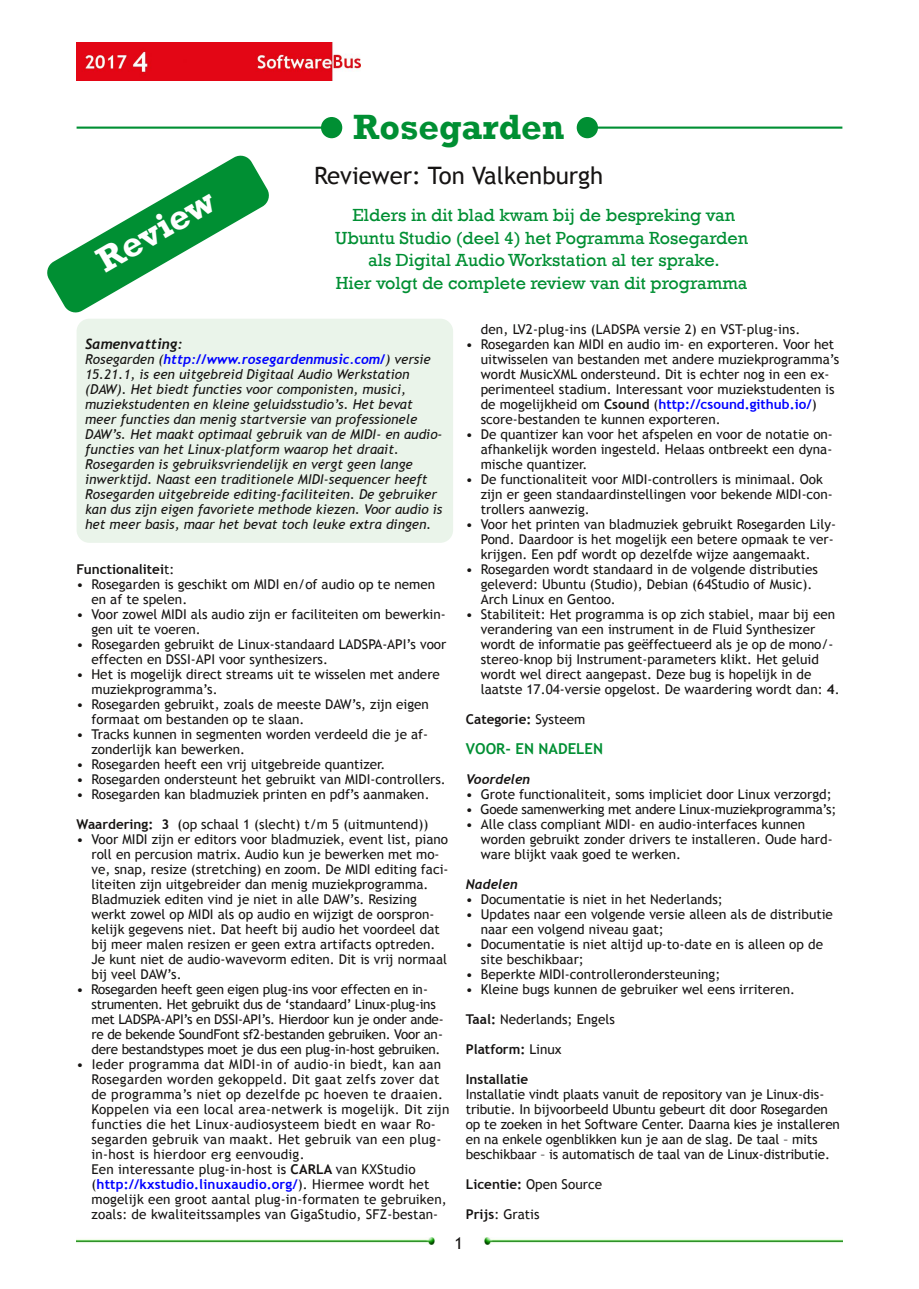
<style>
.page{position:relative;width:919px;height:1289px;background:#fff}
.page>*{position:absolute;margin:0;border:0;box-sizing:border-box;transform-origin:0 0}
.t1{font:700 36px "Rockwell";color:#008f33}
.t2{font:700 36px "Rockwell";color:#fff}
.t3{font:24px "Trebuchet MS";color:#161413}
.t4{font:18px/22.5px "Rockwell";color:#008f33;text-align:center}
.t5{font:16.5px "Trebuchet MS";color:#161413}
.t6{font:700 15px "Trebuchet MS";color:#008f33}
.t7{font:italic 700 14.25px "Trebuchet";color:#161413}
.t8{font:13.5px/15px "Trebuchet MS";color:#161413}
.t9{font:italic 13.5px/15px "Trebuchet MS";color:#161413}
.t10{font:13.5px/15px "Trebuchet MS";letter-spacing:.02em;color:#161413}
.t11{font:13.5px/15px "Trebuchet MS";letter-spacing:-.02em;color:#161413}
.t12{font:700 13.5px "Trebuchet MS";color:#161413}
.t13{font:italic 700 13.5px "Trebuchet";color:#00f}
.t14{font:italic 700 13.5px "Trebuchet";color:#161413}
.s1{font-family:"Trebuchet MS";font-weight:400;color:#161413}
.s2{font-weight:400}
.s3{font-weight:700}
.s4{font-weight:700;color:#00f}
</style>
<div class="page">
<img style="left:77px;top:43px;width:283px;height:38px">
<img style="left:77px;top:1237px;width:358px;height:7px">
<img style="left:484px;top:1237px;width:358px;height:7px">
<hr style="left:587px;top:126px;width:255px;height:3px;background:#008f33">
<div style="left:576px;top:117px;width:22px;height:21px;background:#008f33;border-radius:50%"></div>
<hr style="left:77px;top:126px;width:255px;height:3px;background:#008f33">
<div style="left:321px;top:117px;width:21px;height:21px;background:#008f33;border-radius:50%"></div>
<div style="left:77px;top:319px;width:376px;height:224px;background:#eaf4ea;border-radius:13px"></div>
<svg style="left:47px;top:155px;width:222px;height:158px"></svg>
<h1 class="t2" style="left:88px;top:243px;width:131px;rotate:-30deg">Review</h1>
<h1 class="t1" style="left:353px;top:105px;width:213px">Rosegarden</h1>
<h2 class="t3" style="left:314px;top:161px;width:290px">Reviewer: Ton Valkenburgh</h2>
<h3 class="t4" style="left:335px;top:204px;width:414px">Elders in dit blad kwam bij de bespreking van Ubuntu Studio (deel 4) het Pogramma Rosegarden als Digital Audio Workstation al ter sprake.<br>Hier volgt de complete review van dit programma</h3>
<p class="t7" style="left:85px;top:335px;width:99px">Samenvatting:</p>
<p class="t13" style="left:85px;top:351px;width:347px"><span class="s1">Rosegarden (</span>http://www.rosegardenmusic.com/<span class="s1">) versie</span></p>
<p class="t9" style="left:85px;top:366px;width:359px">15.21.1, is een uitgebreid Digitaal Audio Werkstation (DAW). Het biedt functies voor componisten, musici, muziekstudenten en kleine geluidsstudio’s. Het bevat meer functies dan menig startversie van professionele DAW’s. Het maakt optimaal gebruik van de MIDI‐ en audio‐ functies van het Linux‐platform waarop het draait.<br>Rosegarden is gebruiksvriendelĳk en vergt geen lange inwerktĳd. Naast een traditionele MIDI‐sequencer heeft Rosegarden uitgebreide editing‐faciliteiten. De gebruiker kan dus zĳn eigen favoriete methode kiezen. Voor audio is het meer basis, maar het bevat toch leuke extra dingen.</p>
<p class="t12" style="left:77px;top:561px;width:99px">Functionalitei<span class="s2">t:</span></p>
<p class="t8" style="left:91px;top:576px;width:345px;text-indent:-15px">• Rosegarden is geschikt om MIDI en/of audio op te nemen en af te spelen.</p>
<p class="t8" style="left:91px;top:606px;width:356px;text-indent:-15px">• Voor zowel MIDI als audio zĳn er faciliteiten om bewerkin‐ gen uit te voeren.</p>
<p class="t8" style="left:91px;top:636px;width:356px;text-indent:-15px">• Rosegarden gebruikt de Linux‐standaard LADSPA‐API’s voor effecten en DSSI‐API voor synthesizers.</p>
<p class="t8" style="left:91px;top:666px;width:350px;text-indent:-15px">• Het is mogelĳk direct streams uit te wisselen met andere muziekprogramma’s.</p>
<p class="t8" style="left:91px;top:696px;width:339px;text-indent:-15px">• Rosegarden gebruikt, zoals de meeste DAW’s, zĳn eigen formaat om bestanden op te slaan.</p>
<p class="t8" style="left:91px;top:726px;width:338px;text-indent:-15px">• Tracks kunnen in segmenten worden verdeeld die je af‐ zonderlĳk kan bewerken.</p>
<p class="t8" style="left:77px;top:756px;width:310px">• Rosegarden heeft een vrĳ uitgebreide quantizer.</p>
<p class="t8" style="left:77px;top:771px;width:370px">• Rosegarden ondersteunt het gebruikt van MIDI‐controllers.</p>
<p class="t8" style="left:77px;top:786px;width:354px">• Rosegarden kan bladmuziek printen en pdf’s aanmaken.</p>
<p class="t8" style="left:77px;top:816px;width:353px"><span class="s3">Waardering: 3</span> (op schaal 1 (slecht) t/m 5 (uitmuntend))</p>
<p class="t8" style="left:91px;top:831px;width:358px;text-indent:-15px">• Voor MIDI zĳn er editors voor bladmuziek, event list, piano roll en percusion matrix. Audio kun je bewerken met mo‐ ve, snap, resize (stretching) en zoom. De MIDI editing faci‐ liteiten zĳn uitgebreider dan menig muziekprogramma.<br>Bladmuziek editen vind je niet in alle DAW’s. Resizing werkt zowel op MIDI als op audio en wĳzigt de oorspron‐ kelĳk gegevens niet. Dat heeft bĳ audio het voordeel dat bĳ meer malen resizen er geen extra artifacts optreden.<br>Je kunt niet de audio‐wavevorm editen. Dit is vrĳ normaal bĳ veel DAW’s.</p>
<p class="t11" style="left:91px;top:981px;width:354px;text-indent:-15px">• Rosegarden heeft geen eigen plug‐ins voor effecten en in‐ strumenten. Het gebruikt dus de ‘standaard’ Linux‐plug‐ins met LADSPA‐API’s en DSSI‐API’s. Hierdoor kun je onder ande‐ re de bekende SoundFont sf2‐bestanden gebruiken. Voor an‐ dere bestandstypes moet je dus een plug‐in‐host gebruiken.</p>
<p class="t10" style="left:91px;top:1056px;width:359px;text-indent:-15px">• Ieder programma dat MIDI‐in of audio‐in biedt, kan aan Rosegarden worden gekoppeld. Dit gaat zelfs zover dat de programma’s niet op dezelfde pc hoeven te draaien.<br>Koppelen via een local area‐netwerk is mogelĳk. Dit zĳn functies die het Linux‐audiosysteem biedt en waar Ro‐ segarden gebruik van maakt. Het gebruik van een plug‐ in‐host is hierdoor erg eenvoudig.<br>Een interessante plug‐in‐host is <span class="s3">CARLA</span> van KXStudio (<span class="s4">http://kxstudio.linuxaudio.org/</span>). Hiermee wordt het mogelĳk een groot aantal plug‐in‐formaten te gebruiken, zoals: de kwaliteitssamples van GigaStudio, SFZ‐bestan‐</p>
<p class="t8" style="left:480px;top:321px;width:321px">den, LV2‐plug‐ins (LADSPA versie 2) en VST‐plug‐ins.</p>
<p class="t8" style="left:480px;top:336px;width:360px;text-indent:-15px">• Rosegarden kan MIDI en audio im‐ en exporteren. Voor het uitwisselen van bestanden met andere muziekprogramma’s wordt MusicXML ondersteund. Dit is echter nog in een ex‐ perimenteel stadium. Interessant voor muziekstudenten is de mogelĳkheid om <span class="s3">Csound</span> (<span class="s4">http://csound.github.io/</span>) score‐bestanden te kunnen exporteren.</p>
<p class="t8" style="left:480px;top:426px;width:353px;text-align:justify;text-indent:-15px">• De quantizer kan voor het afspelen en voor de notatie on‐ afhankelĳk worden ingesteld. Helaas ontbreekt een dyna‐ mische quantizer.</p>
<p class="t8" style="left:480px;top:471px;width:353px;text-indent:-15px">• De functionaliteit voor MIDI‐controllers is minimaal. Ook zĳn er geen standaardinstellingen voor bekende MIDI‐con‐ trollers aanwezig.</p>
<p class="t8" style="left:480px;top:516px;width:356px;text-indent:-15px">• Voor het printen van bladmuziek gebruikt Rosegarden Lily‐<br>Pond. Daardoor is het mogelĳk een betere opmaak te ver‐ krĳgen. Een pdf wordt op dezelfde wĳze aangemaakt.</p>
<p class="t8" style="left:480px;top:561px;width:338px;text-indent:-15px">• Rosegarden wordt standaard in de volgende distributies geleverd: Ubuntu (Studio), Debian (64Studio of Music).<br>Arch Linux en Gentoo.</p>
<p class="t8" style="left:480px;top:606px;width:360px;text-indent:-15px">• Stabiliteit: Het programma is op zich stabiel, maar bĳ een verandering van een instrument in de Fluid Synthesizer wordt de informatie pas geëffectueerd als je op de mono/‐ stereo‐knop bĳ Instrument‐parameters klikt. Het geluid wordt wel direct aangepast. Deze bug is hopelĳk in de laatste 17.04‐versie opgelost. De waardering wordt dan: <span class="s3">4</span>.</p>
<p class="t12" style="left:466px;top:711px;width:121px">Categorie: <span class="s2">Systeem</span></p>
<p class="t6" style="left:466px;top:740px;width:139px">VOOR‐ EN NADELEN</p>
<p class="t14" style="left:466px;top:771px;width:66px">Voordelen</p>
<p class="t8" style="left:466px;top:786px;width:367px">• Grote functionaliteit, soms impliciet door Linux verzorgd;</p>
<p class="t11" style="left:466px;top:801px;width:372px">• Goede samenwerking met andere Linux‐muziekprogramma’s;</p>
<p class="t8" style="left:480px;top:816px;width:353px;text-indent:-15px">• Alle class compliant MIDI‐ en audio‐interfaces kunnen worden gebruikt zonder drivers te installeren. Oude hard‐ ware blĳkt vaak goed te werken.</p>
<p class="t14" style="left:466px;top:876px;width:53px">Nadelen</p>
<p class="t8" style="left:466px;top:891px;width:258px">• Documentatie is niet in het Nederlands;</p>
<p class="t8" style="left:480px;top:906px;width:353px;text-indent:-15px">• Updates naar een volgende versie alleen als de distributie naar een volgend niveau gaat;</p>
<p class="t8" style="left:480px;top:936px;width:344px;text-indent:-15px">• Documentatie is niet altĳd up‐to‐date en is alleen op de site beschikbaar;</p>
<p class="t8" style="left:466px;top:966px;width:256px">• Beperkte MIDI‐controllerondersteuning;</p>
<p class="t8" style="left:466px;top:981px;width:331px">• Kleine bugs kunnen de gebruiker wel eens irriteren.</p>
<p class="t8" style="left:466px;top:1011px;width:150px"><span class="s3">Taal:</span> Nederlands; Engels</p>
<p class="t12" style="left:466px;top:1041px;width:97px">Platform: <span class="s2">Linux</span></p>
<p class="t12" style="left:466px;top:1071px;width:64px">Installatie</p>
<p class="t8" style="left:466px;top:1086px;width:375px">Installatie vindt plaats vanuit de repository van je Linux‐dis‐ tributie. In bĳvoorbeeld Ubuntu gebeurt dit door Rosegarden op te zoeken in het Software Center. Daarna kies je installeren en na enkele ogenblikken kun je aan de slag. De taal – mits beschikbaar – is automatisch de taal van de Linux‐distributie.</p>
<p class="t8" style="left:466px;top:1176px;width:138px"><span class="s3">Licentie:</span> Open Source</p>
<p class="t8" style="left:466px;top:1206px;width:75px"><span class="s3">Prijs</span>: Gratis</p>
<p class="t5" style="left:454px;top:1233px;width:10px">1</p>
</div>
